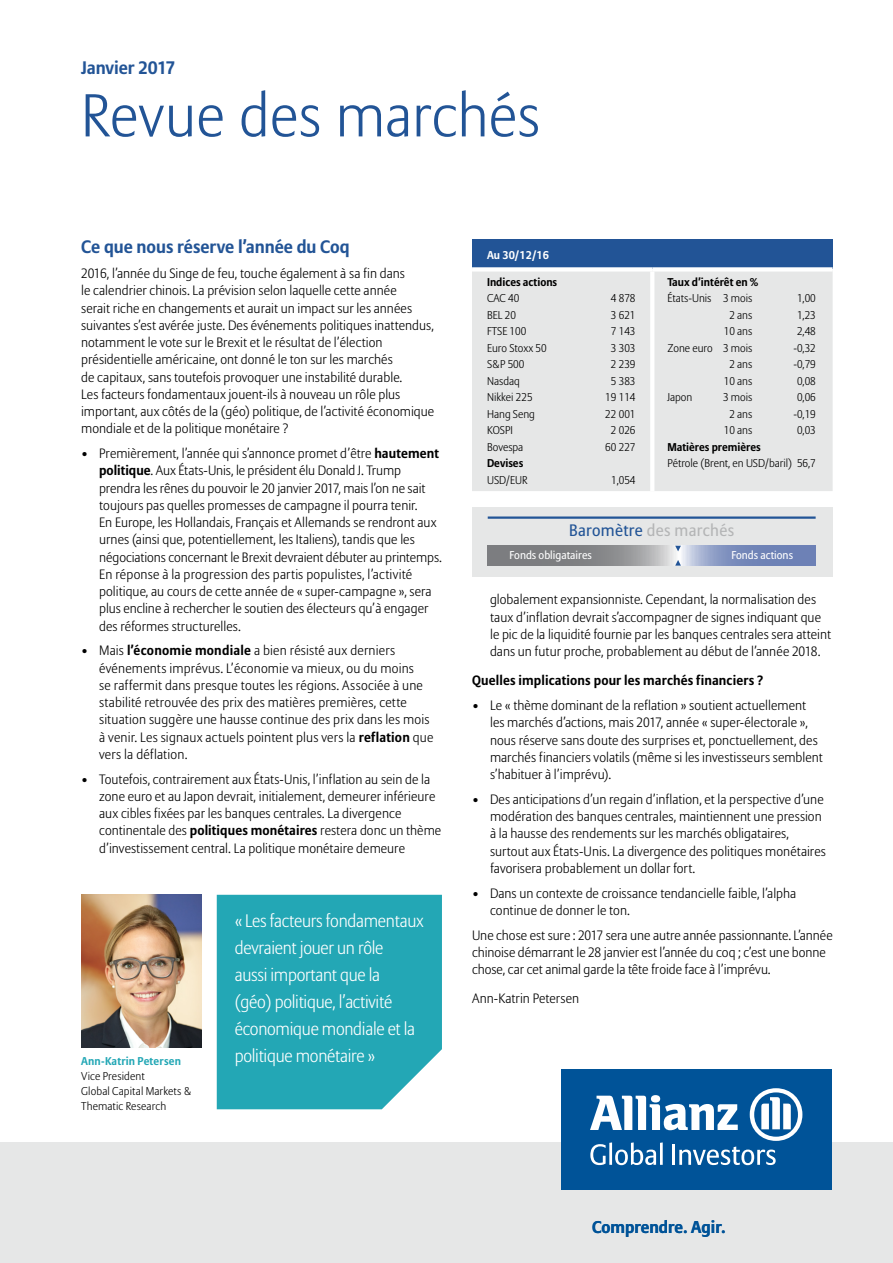
<style>
.page{position:relative;width:893px;height:1263px;background:#fff}
.page>*{position:absolute;margin:0;border:0;box-sizing:border-box;transform-origin:0 0}
.Headline_Type_3___25{font:300 60px "Allianz Sans";letter-spacing:.005em;color:#225496}
.AllianzGI_Subject_Li{font:300 18px/27px "Allianz Sans";letter-spacing:-.015em;color:#fff}
.AllianzGI_Subject_Li-2{font:700 18px "Allianz Sans";color:#225496}
.Additional_Informati{font:700 18px "Allianz Sans";letter-spacing:-.005em;color:#225496}
.t1{font:700 16.95px "Allianz Sans";color:#005398}
.t2{font:16.5px "Allianz Sans";letter-spacing:.02em;color:#b4b5b6}
.AllianzGI_Subject_Li-3{font:300 13.5px/17.2px "Allianz Sans";letter-spacing:.005em;color:#000}
.AllianzGI_Subject_Li-4{font:700 13.5px "Allianz Sans";letter-spacing:.01em;color:#000}
._06_Footnote_7_5_pt{font:300 11.25px/15px "Allianz Sans";color:#000}
._06_Footnote_7_5_pt-2{font:700 11.25px "Allianz Sans";color:#000}
.t3{font:11.25px "Allianz Sans";color:#fff}
.t4{font:700 11.25px "Allianz Sans";letter-spacing:.015em;color:#23a7b5}
._06_Footnote_7_5_pt-3{font:700 11.25px "Allianz Sans";color:#fff}
.s1{font-weight:700}
.s2{color:#225496}
</style>
<div class="page">
<div style="left:217px;top:895px;width:225px;height:214px;background:#23a7b5"></div>
<img style="left:81px;top:894px;width:120px;height:153px">
<div style="left:472px;top:239px;width:361px;height:30px;background:#225496"></div>
<div style="left:472px;top:272px;width:361px;height:219px;background:#e6e7e7"></div>
<hr style="left:650px;top:272px;width:4px;height:219px;background:#fff">
<div style="left:472px;top:267px;width:180px;height:5px;background:#fff"></div>
<div style="left:652px;top:267px;width:181px;height:5px;background:#fff"></div>
<div style="left:472px;top:507px;width:361px;height:69px;background:#e6e7e7"></div>
<hr style="left:488px;top:516px;width:328px;height:3px;background:#225496">
<svg style="left:487px;top:546px;width:328px;height:20px;background:#8b93a6"></svg>
<svg style="left:675px;top:546px;width:6px;height:5px"></svg>
<svg style="left:675px;top:560px;width:6px;height:6px"></svg>
<div style="left:0;top:1143px;width:893px;height:120px;background:#e6e7e7"></div>
<div style="left:561px;top:1070px;width:271px;height:120px;background:#005398"></div>
<svg style="left:590px;top:1088px;width:212px;height:77px"></svg>
<p class="Additional_Informati" style="left:81px;top:56px;width:96px">Janvier 2017</p>
<p class="Headline_Type_3___25" style="left:81px;top:79px;width:460px">Revue des marchés</p>
<p class="AllianzGI_Subject_Li-2" style="left:81px;top:236px;width:270px">Ce que nous réserve l’année du Coq</p>
<p class="AllianzGI_Subject_Li-3" style="left:81px;top:265px;width:355px">2016, l’année du Singe de feu, touche également à sa fin dans<br>le calendrier chinois. La prévision selon laquelle cette année<br>serait riche en changements et aurait un impact sur les années suivantes s’est avérée juste. Des événements politiques inattendus, notamment le vote sur le Brexit et le résultat de l’élection présidentielle américaine, ont donné le ton sur les marchés<br>de capitaux, sans toutefois provoquer une instabilité durable.<br>Les facteurs fondamentaux jouent-ils à nouveau un rôle plus important, aux côtés de la (géo) politique, de l’activité économique mondiale et de la politique monétaire ?</p>
<p class="AllianzGI_Subject_Li-3" style="left:99px;top:445px;width:344px;text-indent:-18px">• Premièrement, l’année qui s’annonce promet d’être <span class="s1">hautement politique</span>. Aux États-Unis, le président élu Donald J. Trump prendra les rênes du pouvoir le 20 janvier 2017, mais l’on ne sait toujours pas quelles promesses de campagne il pourra tenir.<br>En Europe, les Hollandais, Français et Allemands se rendront aux urnes (ainsi que, potentiellement, les Italiens), tandis que les négociations concernant le Brexit devraient débuter au printemps.<br>En réponse à la progression des partis populistes, l’activité politique, au cours de cette année de « super-campagne », sera plus encline à rechercher le soutien des électeurs qu’à engager des réformes structurelles.</p>
<p class="AllianzGI_Subject_Li-3" style="left:99px;top:643px;width:336px;text-indent:-18px">• Mais <span class="s1">l’économie mondiale</span> a bien résisté aux derniers événements imprévus. L’économie va mieux, ou du moins<br>se raffermit dans presque toutes les régions. Associée à une stabilité retrouvée des prix des matières premières, cette situation suggère une hausse continue des prix dans les mois à venir. Les signaux actuels pointent plus vers la <span class="s1">reflation</span> que vers la déflation.</p>
<p class="AllianzGI_Subject_Li-3" style="left:99px;top:771px;width:344px;text-indent:-18px">• Toutefois, contrairement aux États-Unis, l’inflation au sein de la zone euro et au Japon devrait, initialement, demeurer inférieure aux cibles fixées par les banques centrales. La divergence continentale des <span class="s1">politiques monétaires</span> restera donc un thème d’investissement central. La politique monétaire demeure</p>
<p class="AllianzGI_Subject_Li" style="left:235px;top:908px;width:190px">« Les facteurs fondamentaux devraient jouer un rôle<br>aussi important que la<br>(géo) politique, l’activité économique mondiale et la</p>
<p class="t4" style="left:81px;top:1054px;width:101px">Ann-Katrin Petersen</p>
<p class="AllianzGI_Subject_Li" style="left:235px;top:1043px;width:142px">politique monétaire »</p>
<p class="_06_Footnote_7_5_pt" style="left:81px;top:1069px;width:65px">Vice President</p>
<p class="_06_Footnote_7_5_pt" style="left:81px;top:1084px;width:112px">Global Capital Markets &amp;<br>Thematic Research</p>
<p class="_06_Footnote_7_5_pt-3" style="left:487px;top:248px;width:64px">Au 30/12/16</p>
<p class="_06_Footnote_7_5_pt-2" style="left:487px;top:274px;width:72px">Indices actions</p>
<p class="_06_Footnote_7_5_pt" style="left:487px;top:291px;width:34px">CAC 40</p>
<p class="_06_Footnote_7_5_pt" style="left:611px;top:291px;width:26px">4 878</p>
<p class="_06_Footnote_7_5_pt" style="left:487px;top:308px;width:30px">BEL 20</p>
<p class="_06_Footnote_7_5_pt" style="left:611px;top:308px;width:26px">3 621</p>
<p class="_06_Footnote_7_5_pt" style="left:487px;top:324px;width:41px">FTSE 100</p>
<p class="_06_Footnote_7_5_pt" style="left:611px;top:324px;width:26px">7 143</p>
<p class="_06_Footnote_7_5_pt" style="left:487px;top:341px;width:61px">Euro Stoxx 50</p>
<p class="_06_Footnote_7_5_pt" style="left:611px;top:341px;width:26px">3 303</p>
<p class="_06_Footnote_7_5_pt" style="left:487px;top:357px;width:39px">S&amp;P 500</p>
<p class="_06_Footnote_7_5_pt" style="left:611px;top:357px;width:26px">2 239</p>
<p class="_06_Footnote_7_5_pt" style="left:487px;top:374px;width:34px">Nasdaq</p>
<p class="_06_Footnote_7_5_pt" style="left:611px;top:374px;width:26px">5 383</p>
<p class="_06_Footnote_7_5_pt" style="left:487px;top:390px;width:47px">Nikkei 225</p>
<p class="_06_Footnote_7_5_pt" style="left:605px;top:390px;width:32px">19 114</p>
<p class="_06_Footnote_7_5_pt" style="left:487px;top:407px;width:49px">Hang Seng</p>
<p class="_06_Footnote_7_5_pt" style="left:605px;top:407px;width:32px">22 001</p>
<p class="_06_Footnote_7_5_pt" style="left:487px;top:423px;width:27px">KOSPI</p>
<p class="_06_Footnote_7_5_pt" style="left:611px;top:423px;width:26px">2 026</p>
<p class="_06_Footnote_7_5_pt" style="left:487px;top:440px;width:38px">Bovespa</p>
<p class="_06_Footnote_7_5_pt" style="left:605px;top:440px;width:32px">60 227</p>
<p class="_06_Footnote_7_5_pt-2" style="left:487px;top:456px;width:38px">Devises</p>
<p class="_06_Footnote_7_5_pt" style="left:487px;top:473px;width:42px">USD/EUR</p>
<p class="_06_Footnote_7_5_pt" style="left:611px;top:473px;width:26px">1,054</p>
<p class="_06_Footnote_7_5_pt-2" style="left:667px;top:274px;width:92px">Taux d’intérêt en %</p>
<p class="_06_Footnote_7_5_pt" style="left:667px;top:291px;width:87px">États-Unis 3 mois</p>
<p class="_06_Footnote_7_5_pt" style="left:797px;top:291px;width:20px">1,00</p>
<p class="_06_Footnote_7_5_pt" style="left:729px;top:308px;width:25px">2 ans</p>
<p class="_06_Footnote_7_5_pt" style="left:797px;top:308px;width:20px">1,23</p>
<p class="_06_Footnote_7_5_pt" style="left:724px;top:324px;width:30px">10 ans</p>
<p class="_06_Footnote_7_5_pt" style="left:797px;top:324px;width:20px">2,48</p>
<p class="_06_Footnote_7_5_pt" style="left:667px;top:341px;width:87px">Zone euro 3 mois</p>
<p class="_06_Footnote_7_5_pt" style="left:793px;top:341px;width:24px">-0,32</p>
<p class="_06_Footnote_7_5_pt" style="left:729px;top:357px;width:25px">2 ans</p>
<p class="_06_Footnote_7_5_pt" style="left:793px;top:357px;width:24px">-0,79</p>
<p class="_06_Footnote_7_5_pt" style="left:724px;top:374px;width:30px">10 ans</p>
<p class="_06_Footnote_7_5_pt" style="left:797px;top:374px;width:20px">0,08</p>
<p class="_06_Footnote_7_5_pt" style="left:667px;top:390px;width:26px">Japon</p>
<p class="_06_Footnote_7_5_pt" style="left:723px;top:390px;width:31px">3 mois</p>
<p class="_06_Footnote_7_5_pt" style="left:797px;top:390px;width:20px">0,06</p>
<p class="_06_Footnote_7_5_pt" style="left:729px;top:407px;width:25px">2 ans</p>
<p class="_06_Footnote_7_5_pt" style="left:793px;top:407px;width:24px">-0,19</p>
<p class="_06_Footnote_7_5_pt" style="left:724px;top:423px;width:30px">10 ans</p>
<p class="_06_Footnote_7_5_pt" style="left:797px;top:423px;width:20px">0,03</p>
<p class="_06_Footnote_7_5_pt-2" style="left:667px;top:439px;width:95px">Matières premières</p>
<p class="_06_Footnote_7_5_pt" style="left:667px;top:456px;width:150px">Pétrole (Brent, en USD/baril) 56,7</p>
<p class="t2" style="left:569px;top:520px;width:167px"><span class="s2">Baromètre</span> des marchés</p>
<p class="t3" style="left:509px;top:548px;width:84px">Fonds obligataires</p>
<p class="t3" style="left:731px;top:548px;width:63px">Fonds actions</p>
<p class="AllianzGI_Subject_Li-3" style="left:490px;top:592px;width:342px">globalement expansionniste. Cependant, la normalisation des taux d’inflation devrait s’accompagner de signes indiquant que le pic de la liquidité fournie par les banques centrales sera atteint dans un futur proche, probablement au début de l’année 2018.</p>
<p class="AllianzGI_Subject_Li-4" style="left:472px;top:672px;width:293px">Quelles implications pour les marchés financiers ?</p>
<p class="AllianzGI_Subject_Li-3" style="left:490px;top:697px;width:334px;text-indent:-18px">• Le « thème dominant de la reflation » soutient actuellement les marchés d’actions, mais 2017, année « super-électorale », nous réserve sans doute des surprises et, ponctuellement, des marchés financiers volatils (même si les investisseurs semblent s’habituer à l’imprévu).</p>
<p class="AllianzGI_Subject_Li-3" style="left:490px;top:791px;width:337px;text-indent:-18px">• Des anticipations d’un regain d’inflation, et la perspective d’une modération des banques centrales, maintiennent une pression à la hausse des rendements sur les marchés obligataires, surtout aux États-Unis. La divergence des politiques monétaires favorisera probablement un dollar fort.</p>
<p class="AllianzGI_Subject_Li-3" style="left:490px;top:885px;width:308px;text-indent:-18px">• Dans un contexte de croissance tendancielle faible, l’alpha continue de donner le ton.</p>
<p class="AllianzGI_Subject_Li-3" style="left:472px;top:927px;width:362px">Une chose est sure : 2017 sera une autre année passionnante. L’année chinoise démarrant le 28 janvier est l’année du coq ; c’est une bonne chose, car cet animal garde la tête froide face à l’imprévu.</p>
<p class="AllianzGI_Subject_Li-3" style="left:472px;top:991px;width:109px">Ann-Katrin Petersen</p>
<p class="t1" style="left:592px;top:1216px;width:135px">Comprendre. Agir.</p>
</div>
